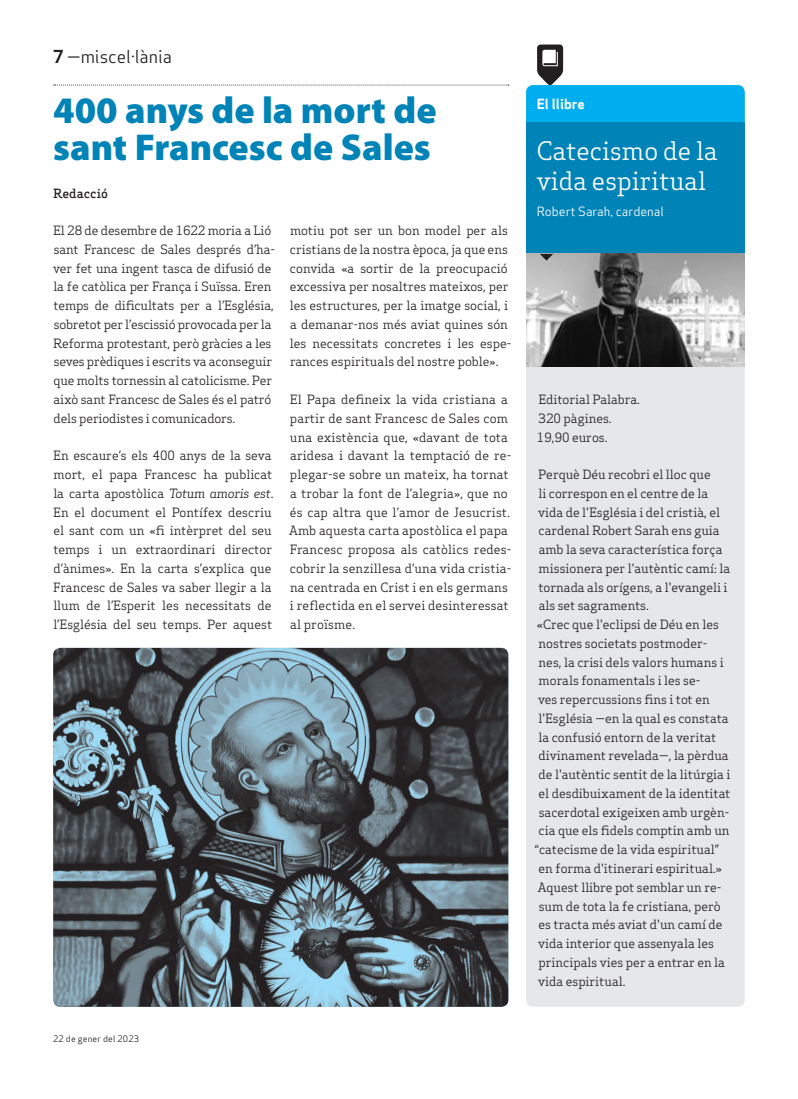
<style>
.page{position:relative;width:798px;height:1099px;background:#fff}
.page>*{position:absolute;margin:0;border:0;box-sizing:border-box;transform-origin:0 0}
.t1{font:900 37.5px/37.5px "Myriad Pro";color:#0083b6}
.t2{font:25px/30px "Apex Serif";color:#fff}
.t3{font:17.5px "Apex Sans Book T";color:#231f20}
.t4{font:13.75px "Apex Sans Bold T";color:#fff}
.t5{font:12.5px/18.8px "Apex Serif";color:#231f20}
.t6{font:12.5px "Apex Sans Book T";color:#fff}
.t7{font:500 12.5px "Apex Serif";color:#231f20}
.t8{font:8.75px "Apex Sans Book T";letter-spacing:.02em;color:#231f20}
.s1{font-family:"Apex Sans Bold T"}
.s2{font-style:italic}
</style>
<div class="page">
<img style="left:53px;top:648px;width:455px;height:358px">
<svg style="left:54px;top:85px;width:454px;height:1px"></svg>
<div style="left:526px;top:85px;width:218px;height:921px;background:#e6e7e9;border-radius:7px"></div>
<svg style="left:526px;top:45px;width:218px;height:78px"></svg>
<div style="left:526px;top:123px;width:218px;height:150px;background:#0083b6"></div>
<img style="left:526px;top:254px;width:218px;height:112px">
<svg style="left:539px;top:254px;width:14px;height:6px"></svg>
<h3 class="t3" style="left:53px;top:46px;width:120px"><span class="s1">7</span> —miscel·lània</h3>
<h1 class="t1" style="left:53px;top:90px;width:385px">400 anys de la mort de sant Francesc de Sales</h1>
<p class="t7" style="left:53px;top:185px;width:56px">Redacció</p>
<p class="t5" style="left:53px;top:221px;width:223px">El 28 de desembre de 1622 moria a Lió sant Francesc de Sales després d’ha&shy;ver fet una ingent tasca de difusió de la fe catòlica per França i Suïssa. Eren temps de dificultats per a l’Església, sobretot per l’escissió provocada per la Reforma protestant, però gràcies a les seves prèdiques i escrits va aconseguir que molts tornessin al catolicisme. Per això sant Francesc de Sales és el patró dels periodistes i comunicadors.</p>
<p class="t5" style="left:53px;top:446px;width:222px">En escaure’s els 400 anys de la seva mort, el papa Francesc ha publicat la carta apostòlica <span class="s2">Totum amoris est</span>.<br>En el document el Pontífex descriu el sant com un «fi intèrpret del seu temps i un extraordinari director d’ànimes». En la carta s’explica que Francesc de Sales va saber llegir a la llum de l’Esperit les necessitats de l’Església del seu temps. Per aquest</p>
<p class="t5" style="left:290px;top:221px;width:223px">motiu pot ser un bon model per als cristians de la nostra època, ja que ens convida «a sortir de la preocupació excessiva per nosaltres mateixos, per les estructures, per la imatge social, i a demanar-nos més aviat quines són les necessitats concretes i les espe&shy;rances espirituals del nostre poble».</p>
<p class="t5" style="left:289px;top:390px;width:224px">El Papa defineix la vida cristiana a partir de sant Francesc de Sales com una existència que, «davant de tota aridesa i davant la temptació de re&shy;plegar-se sobre un mateix, ha tornat a trobar la font de l’alegria», que no és cap altra que l’amor de Jesucrist.<br>Amb aquesta carta apostòlica el papa Francesc proposa als catòlics redes&shy;cobrir la senzillesa d’una vida cristia&shy;na centrada en Crist i en els germans i reflectida en el servei desinteressat al proïsme.</p>
<p class="t8" style="left:53px;top:1032px;width:87px">22 de gener del 2023</p>
<p class="t4" style="left:536px;top:95px;width:50px">El llibre</p>
<h2 class="t2" style="left:536px;top:136px;width:182px">Catecismo de la vida espiritual</h2>
<p class="t6" style="left:536px;top:204px;width:128px">Robert Sarah, cardenal</p>
<p class="t5" style="left:536px;top:390px;width:104px">Editorial Palabra.<br>320 pàgines.<br>19,90 euros.</p>
<p class="t5" style="left:534px;top:465px;width:197px">Perquè Déu recobri el lloc que<br>li correspon en el centre de la vida de l'Església i del cristià, el cardenal Robert Sarah ens guia amb la seva característica força missionera per l'autèntic camí: la tornada als orígens, a l'evangeli i als set sagraments.<br>«Crec que l'eclipsi de Déu en les nostres societats postmoder-<br>nes, la crisi dels valors humans i morals fonamentals i les se-<br>ves repercussions fins i tot en l'Església —en la qual es constata la confusió entorn de la veritat divinament revelada—, la pèrdua de l'autèntic sentit de la litúrgia i el desdibuixament de la identitat sacerdotal exigeixen amb urgèn&shy;cia que els fidels comptin amb un “catecisme de la vida espiritual” en forma d'itinerari espiritual.»<br>Aquest llibre pot semblar un re&shy;sum de tota la fe cristiana, però es tracta més aviat d'un camí de vida interior que assenyala les principals vies per a entrar en la vida espiritual.</p>
</div>
